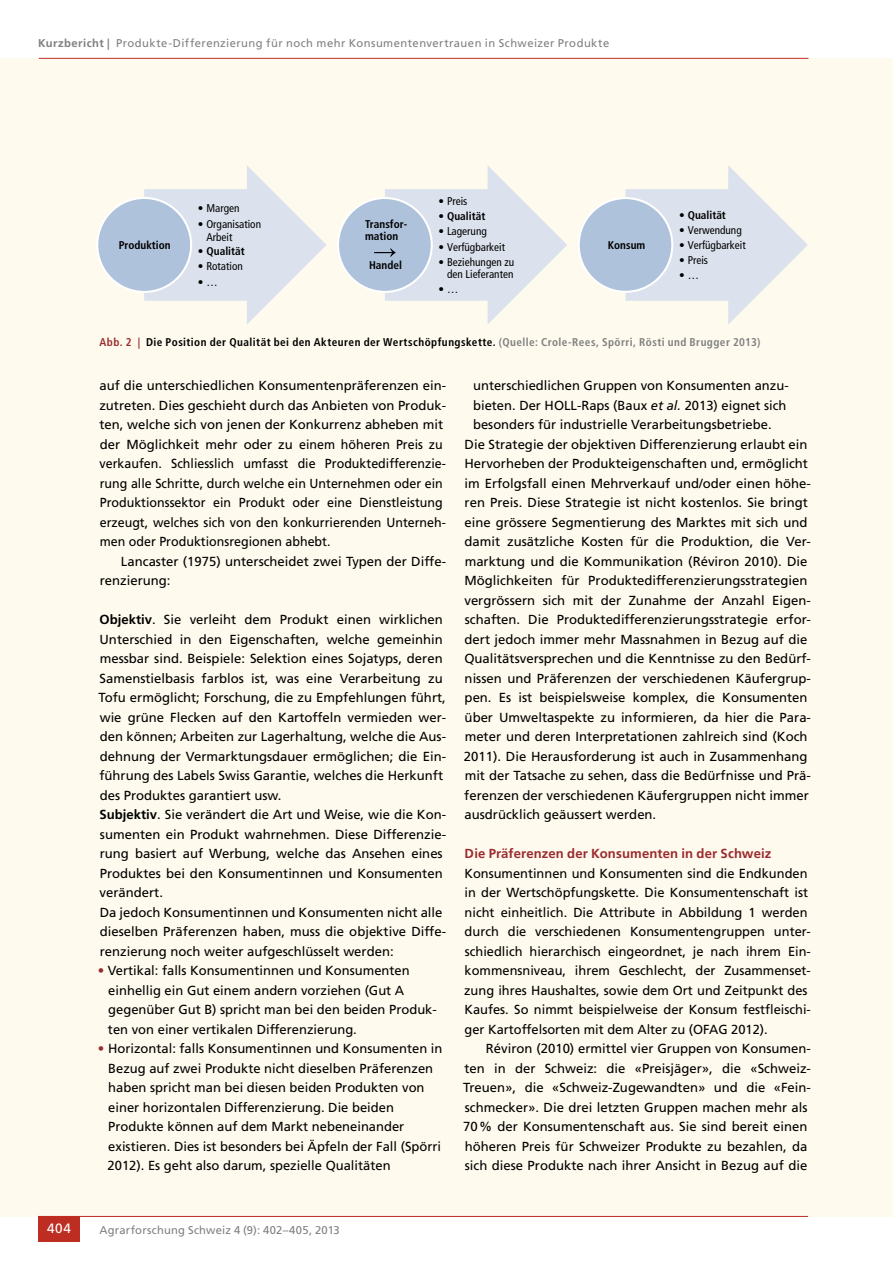
<style>
.page{position:relative;width:893px;height:1263px;background:#fff}
.page>*{position:absolute;margin:0;border:0;box-sizing:border-box;transform-origin:0 0}
.t1{font:13.5px "Frutiger LT Std";color:#fff}
.t2{font:13.2px/19.5px "Frutiger LT Std";color:#000}
.t3{font:700 13.2px "Frutiger LT Std";letter-spacing:.01em;color:#9a2b2f}
.t4{font:condensed 11.25px/13.5px "Frutiger LT Std";color:#000}
.t5{font:700 condensed 11.25px "Frutiger LT Std";letter-spacing:.035em;color:#000}
.t6{font:11.25px "Frutiger LT Std";letter-spacing:.035em;color:#808080}
.t7{font:700 condensed 11.25px/12.1px "Frutiger LT Std";color:#000}
.t8{font:11.25px "Frutiger LT Std";letter-spacing:.015em;color:#808080}
.s1{font-weight:700}
.s2{font-weight:400}
.s3{color:#9a2b2f}
.s4{color:#808080}
.s5{font-style:italic}
</style>
<div class="page">
<div style="left:0;top:58px;width:893px;height:1158px;background:#fefaed"></div>
<hr style="left:39px;top:58px;width:769px;height:1px;background:#bd2d21">
<hr style="left:38px;top:1216px;width:770px;height:1px;background:#bd2d21">
<div style="left:38px;top:1216px;width:42px;height:26px;background:#bd2d21"></div>
<svg style="left:144px;top:166px;width:182px;height:158px"></svg>
<div style="left:97px;top:198px;width:94px;height:94px;background:#aec2db;border-radius:50%"></div>
<div style="left:96px;top:197px;width:96px;height:96px;border:2px solid #fff;border-radius:50%"></div>
<div style="left:338px;top:198px;width:94px;height:94px;background:#aec2db;border-radius:50%"></div>
<svg style="left:374px;top:166px;width:193px;height:158px"></svg>
<svg style="left:625px;top:165px;width:183px;height:159px"></svg>
<div style="left:579px;top:198px;width:93px;height:94px;background:#aec2db;border-radius:50%"></div>
<div style="left:578px;top:197px;width:95px;height:96px;border:2px solid #fff;border-radius:50%"></div>
<p class="t6" style="left:38px;top:36px;width:573px"><span class="s1">Kurzbericht |</span> Produkte-Differenzierung für noch mehr Konsumentenvertrauen in Schweizer Produkte</p>
<p class="t7" style="left:119px;top:239px;width:54px">Produktion</p>
<p class="t4" style="left:198px;top:202px;width:43px">• Margen</p>
<p class="t4" style="left:206px;top:217px;width:56px;text-indent:-8px">• Organisation<br>Arbeit</p>
<p class="t7" style="left:198px;top:245px;width:48px"><span class="s2">•</span> Qualität</p>
<p class="t4" style="left:198px;top:260px;width:46px">• Rotation</p>
<p class="t4" style="left:198px;top:275px;width:21px">• …</p>
<p class="t7" style="left:365px;top:218px;width:44px">Transfor&shy;mation</p>
<p class="t5" style="left:369px;top:259px;width:34px">Handel</p>
<p class="t4" style="left:439px;top:194px;width:30px">• Preis</p>
<p class="t7" style="left:439px;top:210px;width:48px"><span class="s2">•</span> Qualität</p>
<p class="t4" style="left:439px;top:225px;width:50px">• Lagerung</p>
<p class="t4" style="left:439px;top:240px;width:68px">• Verfügbarkeit</p>
<p class="t4" style="left:439px;top:256px;width:77px;line-height:12.1px;text-align:right">• Beziehungen zu den Lieferanten</p>
<p class="t4" style="left:439px;top:283px;width:21px">• …</p>
<p class="t5" style="left:608px;top:239px;width:39px">Konsum</p>
<p class="t7" style="left:679px;top:209px;width:48px"><span class="s2">•</span> Qualität</p>
<p class="t4" style="left:679px;top:223px;width:64px">• Verwendung</p>
<p class="t4" style="left:679px;top:238px;width:68px">• Verfügbarkeit</p>
<p class="t4" style="left:679px;top:254px;width:30px">• Preis</p>
<p class="t4" style="left:679px;top:269px;width:21px">• …</p>
<p class="t5" style="left:100px;top:335px;width:662px"><span class="s3">Abb. 2 |</span> Die Position der Qualität bei den Akteuren der Wertschöpfungskette. <span class="s4">(Quelle: Crole-Rees, Spörri, Rösti und Brugger 2013)</span></p>
<p class="t1" style="left:47px;top:1221px;width:25px">404</p>
<p class="t2" style="left:99px;top:376px;width:348px">auf die unterschiedlichen Konsumentenpräferenzen ein&shy;zutreten. Dies geschieht durch das Anbieten von Produk&shy;ten, welche sich von jenen der Konkurrenz abheben mit der Möglichkeit mehr oder zu einem höheren Preis zu verkaufen. Schliesslich umfasst die Produktedifferenzie&shy;rung alle Schritte, durch welche ein Unternehmen oder ein Produktionssektor ein Produkt oder eine Dienstleistung erzeugt, welches sich von den konkurrierenden Unterneh&shy;men oder Produktionsregionen abhebt.</p>
<p class="t2" style="left:100px;top:551px;width:348px;text-indent:21px">Lancaster (1975) unterscheidet zwei Typen der Diffe&shy;renzierung:</p>
<p class="t2" style="left:98px;top:610px;width:349px"><span class="s1">Objektiv</span>. Sie verleiht dem Produkt einen wirklichen Unterschied in den Eigenschaften, welche gemeinhin messbar sind. Beispiele: Selektion eines Sojatyps, deren Samenstielbasis farblos ist, was eine Verarbeitung zu Tofu ermöglicht; Forschung, die zu Empfehlungen führt, wie grüne Flecken auf den Kartoffeln vermieden wer&shy;den können; Arbeiten zur Lagerhaltung, welche die Aus&shy;dehnung der Vermarktungsdauer ermöglichen; die Ein&shy;führung des Labels Swiss Garantie, welches die Herkunft des Produktes garantiert usw.<br><span class="s1">Subjektiv</span>. Sie verändert die Art und Weise, wie die Kon&shy;sumenten ein Produkt wahrnehmen. Diese Differenzie&shy;rung basiert auf Werbung, welche das Ansehen eines Produktes bei den Konsumentinnen und Konsumenten verändert.<br>Da jedoch Konsumentinnen und Konsumenten nicht alle dieselben Präferenzen haben, muss die objektive Diffe&shy;renzierung noch weiter aufgeschlüsselt werden:</p>
<p class="t2" style="left:108px;top:961px;width:330px;text-indent:-10px"><span class="s3">•</span> Vertikal: falls Konsumentinnen und Konsumenten einhellig ein Gut einem andern vorziehen (Gut A gegenüber Gut B) spricht man bei den beiden Produk&shy;ten von einer vertikalen Differenzierung.</p>
<p class="t2" style="left:108px;top:1039px;width:336px;text-indent:-10px"><span class="s3">•</span> Horizontal: falls Konsumentinnen und Konsumenten in Bezug auf zwei Produkte nicht dieselben Präferenzen haben spricht man bei diesen beiden Produkten von einer horizontalen Differenzierung. Die beiden Produkte können auf dem Markt nebeneinander existieren. Dies ist besonders bei Äpfeln der Fall (Spörri 2012). Es geht also darum, spezielle Qualitäten</p>
<p class="t2" style="left:473px;top:376px;width:316px">unterschiedlichen Gruppen von Konsumenten anzu-</p>
<p class="t2" style="left:473px;top:395px;width:315px">bieten. Der HOLL-Raps (Baux <span class="s5">et al.</span> 2013) eignet sich</p>
<p class="t2" style="left:473px;top:415px;width:300px">besonders für industrielle Verarbeitungsbetriebe.</p>
<p class="t2" style="left:465px;top:434px;width:344px">Die Strategie der objektiven Differenzierung erlaubt ein</p>
<p class="t2" style="left:464px;top:454px;width:345px">Hervorheben der Produkteigenschaften und, ermöglicht</p>
<p class="t2" style="left:465px;top:473px;width:348px">im Erfolgsfall einen Mehrverkauf und/oder einen höhe-</p>
<p class="t2" style="left:465px;top:493px;width:345px">ren Preis. Diese Strategie ist nicht kostenlos. Sie bringt</p>
<p class="t2" style="left:465px;top:512px;width:344px">eine grössere Segmentierung des Marktes mit sich und</p>
<p class="t2" style="left:465px;top:532px;width:348px">damit zusätzliche Kosten für die Produktion, die Ver-</p>
<p class="t2" style="left:465px;top:551px;width:344px">marktung und die Kommunikation (Réviron 2010). Die</p>
<p class="t2" style="left:464px;top:571px;width:345px">Möglichkeiten für Produktedifferenzierungsstrategien</p>
<p class="t2" style="left:464px;top:590px;width:348px">vergrössern sich mit der Zunahme der Anzahl Eigen-</p>
<p class="t2" style="left:465px;top:610px;width:348px">schaften. Die Produktedifferenzierungsstrategie erfor-</p>
<p class="t2" style="left:465px;top:629px;width:344px">dert jedoch immer mehr Massnahmen in Bezug auf die</p>
<p class="t2" style="left:464px;top:649px;width:348px">Qualitätsversprechen und die Kenntnisse zu den Bedürf-</p>
<p class="t2" style="left:465px;top:668px;width:348px">nissen und Präferenzen der verschiedenen Käufergrup-</p>
<p class="t2" style="left:465px;top:688px;width:344px">pen. Es ist beispielsweise komplex, die Konsumenten</p>
<p class="t2" style="left:465px;top:707px;width:348px">über Umweltaspekte zu informieren, da hier die Para-</p>
<p class="t2" style="left:465px;top:727px;width:344px">meter und deren Interpretationen zahlreich sind (Koch</p>
<p class="t2" style="left:464px;top:746px;width:345px">2011). Die Herausforderung ist auch in Zusammenhang</p>
<p class="t2" style="left:465px;top:766px;width:348px">mit der Tatsache zu sehen, dass die Bedürfnisse und Prä-</p>
<p class="t2" style="left:464px;top:785px;width:346px">ferenzen der verschiedenen Käufergruppen nicht immer</p>
<p class="t2" style="left:464px;top:805px;width:193px">ausdrücklich geäussert werden.</p>
<p class="t3" style="left:465px;top:846px;width:308px">Die Präferenzen der Konsumenten in der Schweiz</p>
<p class="t2" style="left:464px;top:863px;width:348px">Konsumentinnen und Konsumenten sind die Endkunden in der Wertschöpfungskette. Die Konsumentenschaft ist nicht einheitlich. Die Attribute in Abbildung 1 werden durch die verschiedenen Konsumentengruppen unter&shy;schiedlich hierarchisch eingeordnet, je nach ihrem Ein&shy;kommensniveau, ihrem Geschlecht, der Zusammenset&shy;zung ihres Haushaltes, sowie dem Ort und Zeitpunkt des Kaufes. So nimmt beispielweise der Konsum festfleischi&shy;ger Kartoffelsorten mit dem Alter zu (OFAG 2012).</p>
<p class="t2" style="left:463px;top:1039px;width:349px;text-indent:23px">Réviron (2010) ermittel vier Gruppen von Konsumen&shy;ten in der Schweiz: die «Preisjäger», die «Schweiz-Treuen», die «Schweiz-Zugewandten» und die «Fein&shy;schmecker». Die drei letzten Gruppen machen mehr als 70% der Konsumentenschaft aus. Sie sind bereit einen höheren Preis für Schweizer Produkte zu bezahlen, da sich diese Produkte nach ihrer Ansicht in Bezug auf die</p>
<p class="t8" style="left:99px;top:1223px;width:242px">Agrarforschung Schweiz 4 (9): 402–405, 2013</p>
</div>
